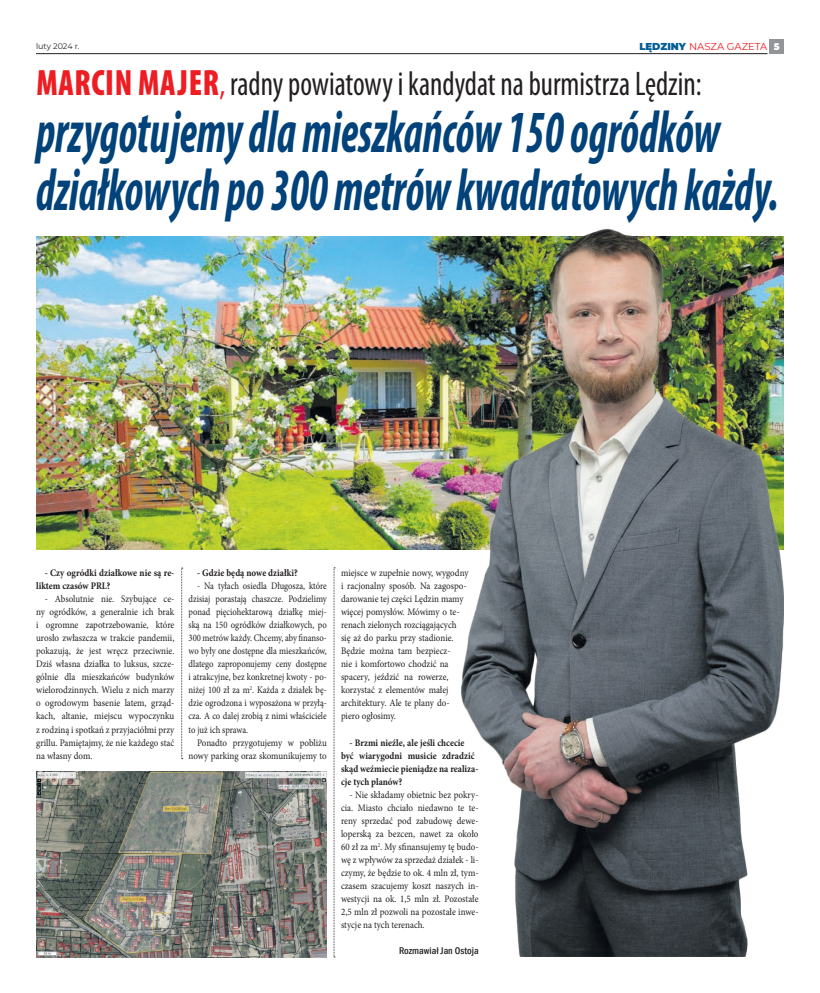
<style>
.page{position:relative;width:820px;height:993px;background:#fff}
.page>*{position:absolute;margin:0;border:0;box-sizing:border-box;transform-origin:0 0}
.Tekst{font:italic 700 condensed 60px "Myriad Pro";color:#004279;scale:.74 1}
.Tekst-2{font:condensed 34.2px "Myriad Pro";color:#231f20;scale:.89 1}
.Tekst-3{font:10px/13px "Minion Pro";color:#231f20;text-align:justify;scale:.9 1}
.Tekst-4{font:10px/13px "Minion Pro";color:#231f20;text-align:justify;scale:.86 1}
.Tekst-5{font:700 10px/13px "Minion Pro";color:#231f20;scale:.9 1}
.autor{font:500 condensed 10px "Franklin Gothic";color:#231f20}
.tekst{font:10px "Montserrat";color:#ee1d23}
.tekst-2{font:900 9.4px "Montserrat";color:#fff}
.t1{font:8px "Montserrat";letter-spacing:-.005em;color:#231f20}
.s1{font-weight:900;color:#005d95}
.s2{font-weight:900;font-size:36.8px;color:#ee1d23}
.s3{color:#ee1d23}
</style>
<div class="page">
<img style="left:36px;top:236px;width:419px;height:313px">
<img style="left:36px;top:771px;width:290px;height:186px">
<div style="left:769px;top:40px;width:14px;height:14px;background:#939598"></div>
<hr style="left:36px;top:53px;width:731px;height:1px;background:#231f20">
<img style="left:455px;top:228px;width:328px;height:728px">
<svg style="left:181px;top:567px;width:2px;height:192px"></svg>
<svg style="left:333px;top:567px;width:2px;height:390px"></svg>
<p class="t1" style="left:36px;top:41px;width:45px">luty 2024 r.</p>
<p class="tekst" style="left:639px;top:39px;width:130px"><span class="s1">LĘDZINY</span> NASZA GAZETA</p>
<p class="tekst-2" style="left:773px;top:40px;width:7px">5</p>
<p class="Tekst-2" style="left:36px;top:63px;width:748px"><span class="s2">MARCIN MAJER</span><span class="s3">,</span> radny powiatowy i kandydat na burmistrza Lędzin:</p>
<p class="Tekst" style="left:36px;top:95px;width:925px">przygotujemy dla mieszkańców 150 ogródków</p>
<p class="Tekst" style="left:36px;top:152px;width:1004px">działkowych po 300 metrów kwadratowych każdy.</p>
<p class="Tekst-5" style="left:36px;top:566px;width:155px;text-indent:9px">- Czy ogródki działkowe nie są re&shy;liktem czasów PRL?</p>
<p class="Tekst-3" style="left:36px;top:592px;width:155px;text-indent:9px">- Absolutnie nie. Szybujące ce&shy;ny ogródków, a generalnie ich brak i ogromne zapotrzebowanie, które urosło zwłaszcza w trakcie pandemii, pokazują, że jest wręcz przeciwnie.<br>Dziś własna działka to luksus, szcze&shy;gólnie dla mieszkańców budynków wielorodzinnych. Wielu z nich marzy o ogrodowym basenie latem, grząd&shy;kach, altanie, miejscu wypoczynku z rodziną i spotkań z przyjaciółmi przy grillu. Pamiętajmy, że nie każdego stać na własny dom.</p>
<p class="Tekst-5" style="left:197px;top:566px;width:113px">- Gdzie będą nowe działki?</p>
<p class="Tekst-4" style="left:188px;top:579px;width:162px;text-indent:9px">- Na tyłach osiedla Długosza, które dzisiaj porastają chaszcze. Podzielimy ponad pięciohektarową działkę miej&shy;ską na 150 ogródków działkowych, po 300 metrów każdy. Chcemy, aby finanso&shy;wo były one dostępne dla mieszkańców, dlatego zaproponujemy ceny dostępne i atrakcyjne, bez konkretnej kwoty - po&shy;niżej 100 zł za m<sup>2</sup>. Każda z działek bę&shy;dzie ogrodzona i wyposażona w przyłą&shy;cza. A co dalej zrobią z nimi właściciele to już ich sprawa.</p>
<p class="Tekst-3" style="left:188px;top:735px;width:155px;text-align:right">Ponadto przygotujemy w pobliżu nowy parking oraz skomunikujemy to</p>
<p class="Tekst-3" style="left:341px;top:566px;width:143px;text-align:left">miejsce w zupełnie nowy, wygodny i racjonalny sposób. Na zagospo&shy;darowanie tej części Lędzin mamy więcej pomysłów. Mówimy o te&shy;renach zielonych rozciągających się aż do parku przy stadionie.<br>Będzie można tam bezpiecz-<br>nie i komfortowo chodzić na spacery, jeździć na rowerze, korzystać z elementów małej architektury. Ale te plany do&shy;piero ogłosimy.</p>
<p class="Tekst-5" style="left:341px;top:735px;width:154px;text-indent:9px">- Brzmi nieźle, ale jeśli chcecie być wiarygodni musicie zdradzić skąd weźmiecie pieniądze na realiza&shy;cje tych planów?</p>
<p class="Tekst-3" style="left:341px;top:787px;width:154px;text-indent:9px">- Nie składamy obietnic bez pokry&shy;cia. Miasto chciało niedawno te te&shy;reny sprzedać pod zabudowę dewe&shy;loperską za bezcen, nawet za około 60 zł za m<sup>2</sup>. My sfinansujemy tę budo&shy;wę z wpływów za sprzedaż działek - li&shy;czymy, że będzie to ok. 4 mln zł, tym&shy;czasem szacujemy koszt naszych in&shy;westycji na ok. 1,5 mln zł. Pozostałe 2,5 mln zł pozwoli na pozostałe inwe&shy;stycje na tych terenach.</p>
<p class="autor" style="left:399px;top:944px;width:81px">Rozmawiał Jan Ostoja</p>
</div>
